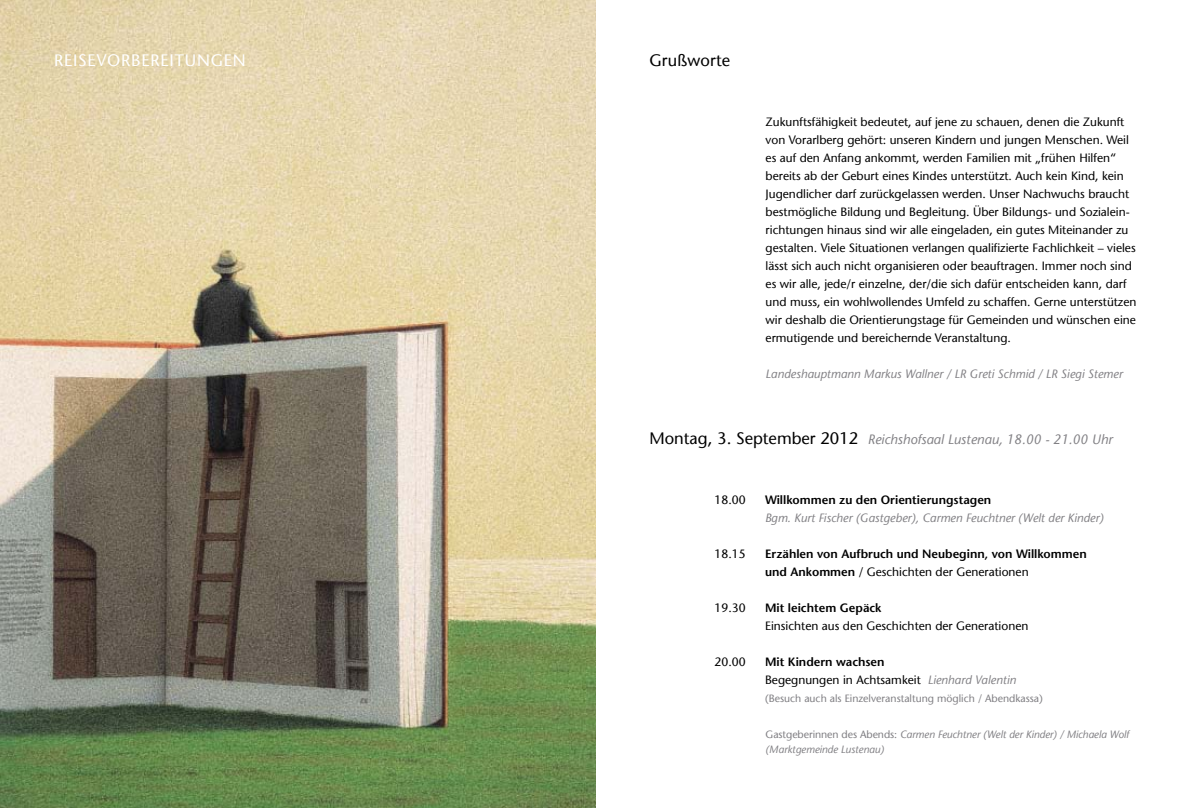
<style>
.page{position:relative;width:1191px;height:808px;background:#fff}
.page>*{position:absolute;margin:0;border:0;box-sizing:border-box;transform-origin:0 0}
.t1{font:16.5px "Stone Sans";letter-spacing:.05em;color:#fff}
.t2{font:16.5px "Stone Sans";letter-spacing:.01em;color:#000}
.t3{font:italic 13.5px "Stone Sans";color:#818084}
.t4{font:12px/18px "Stone Sans";color:#000}
.t5{font:600 12px/18px "Stone Sans";color:#000}
.t6{font:italic 12px "Stone Sans";color:#818084}
.t7{font:italic 10.5px/15px "Stone Sans";letter-spacing:-.005em;color:#818084}
.t8{font:10.5px "Stone Sans";color:#818084}
.s1{font-style:normal;font-size:16.5px;color:#000}
.s2{font-weight:400}
.s3{font-weight:600}
.s4{font-style:italic;color:#818084}
.s5{font-style:normal}
</style>
<div class="page">
<img style="left:0;top:0;width:595px;height:808px">
<h1 class="t1" style="left:54px;top:51px;width:193px">REISEVORBEREITUNGEN</h1>
<h1 class="t2" style="left:649px;top:51px;width:82px">Grußworte</h1>
<p class="t4" style="left:765px;top:113px;width:372px">Zukunftsfähigkeit bedeutet, auf jene zu schauen, denen die Zukunft von Vorarlberg gehört: unseren Kindern und jungen Menschen. Weil es auf den Anfang ankommt, werden Familien mit „frühen Hilfen“ bereits ab der Geburt eines Kindes unterstützt. Auch kein Kind, kein Jugendlicher darf zurückgelassen werden. Unser Nachwuchs braucht bestmögliche Bildung und Begleitung. Über Bildungs- und Sozialein&shy;richtungen hinaus sind wir alle eingeladen, ein gutes Miteinander zu gestalten. Viele Situationen verlangen qualifizierte Fachlichkeit – vieles lässt sich auch nicht organisieren oder beauftragen. Immer noch sind es wir alle, jede/r einzelne, der/die sich dafür entscheiden kann, darf und muss, ein wohlwollendes Umfeld zu schaffen. Gerne unterstützen wir deshalb die Orientierungstage für Gemeinden und wünschen eine ermutigende und bereichernde Veranstaltung.</p>
<p class="t6" style="left:765px;top:367px;width:358px">Landeshauptmann Markus Wallner / LR Greti Schmid / LR Siegi Stemer</p>
<p class="t3" style="left:649px;top:432px;width:465px"><span class="s1">Montag, 3. September 2012</span> Reichshofsaal Lustenau, 18.00 - 21.00 Uhr</p>
<p class="t4" style="left:714px;top:491px;width:32px">18.00</p>
<p class="t5" style="left:765px;top:491px;width:228px">Willkommen zu den Orientierungstagen</p>
<p class="t6" style="left:765px;top:511px;width:340px">Bgm. Kurt Fischer (Gastgeber), Carmen Feuchtner (Welt der Kinder)</p>
<p class="t4" style="left:714px;top:545px;width:32px">18.15</p>
<p class="t5" style="left:765px;top:545px;width:323px">Erzählen von Aufbruch und Neubeginn, von Willkommen und Ankommen <span class="s2">/ Geschichten der Generationen</span></p>
<p class="t4" style="left:714px;top:599px;width:32px">19.30</p>
<p class="t5" style="left:765px;top:599px;width:118px">Mit leichtem Gepäck</p>
<p class="t4" style="left:765px;top:617px;width:265px">Einsichten aus den Geschichten der Generationen</p>
<p class="t4" style="left:714px;top:653px;width:32px">20.00</p>
<p class="t4" style="left:765px;top:653px;width:252px"><span class="s3">Mit Kindern wachsen<br></span>Begegnungen in Achtsamkeit <span class="s4">Lienhard Valentin</span></p>
<p class="t8" style="left:765px;top:692px;width:279px">(Besuch auch als Einzelveranstaltung möglich / Abendkassa)</p>
<p class="t7" style="left:765px;top:727px;width:365px"><span class="s5">Gastgeberinnen des Abends:</span> Carmen Feuchtner (Welt der Kinder) / Michaela Wolf (Marktgemeinde Lustenau)</p>
</div>
